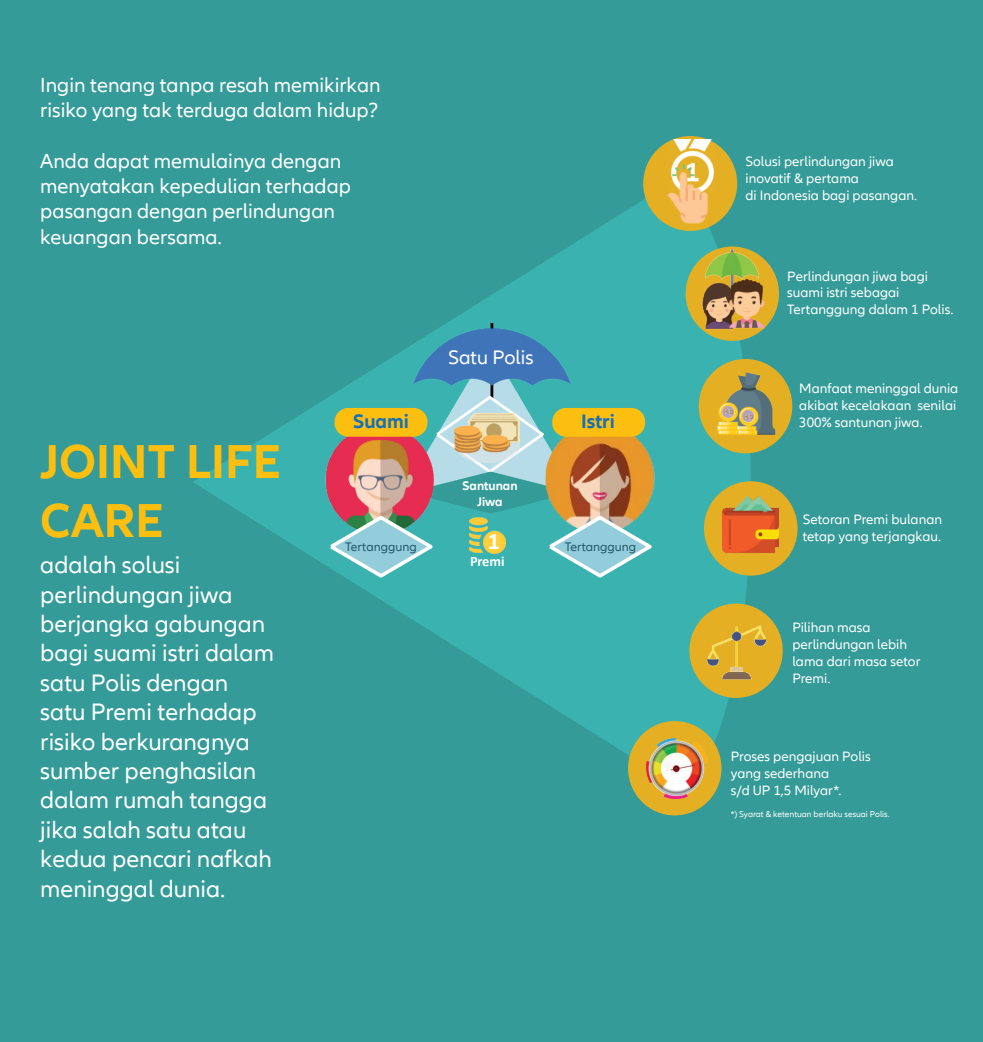
<style>
.page{position:relative;width:983px;height:1042px;background:#fff}
.page>*{position:absolute;margin:0;border:0;box-sizing:border-box;transform-origin:0 0}
.t1{font:700 49px/58.8px "Allianz Neo";color:#fcbf10}
.t2{font:24.5px/29.4px "Allianz Neo";color:#fff}
.t3{font:700 23.97px "Calibri";color:#fff}
.t4{font:21px/25.2px "Allianz Neo";color:#fff}
.t5{font:700 20.12px "Allianz Neo";color:#1670b8}
.t6{font:20.12px "Allianz Neo";color:#fff}
.t7{font:700 14.35px "Calibri";letter-spacing:-.005em;color:#fff}
.t8{font:14px/16.8px "Allianz Neo";color:#fff}
.t9{font:12.78px "Allianz Neo";color:#235a69}
.t10{font:700 12.78px/15.4px "Allianz Neo";color:#fff;text-align:center}
.t11{font:8.75px "Allianz Neo";color:#fff}
</style>
<div class="page">
<div style="left:0;top:0;width:982px;height:1042px;background:#349b98"></div>
<svg style="left:193px;top:171px;width:453px;height:622px"></svg>
<div style="left:586px;top:188px;width:164px;height:606px;background:#3ab2af;border-radius:50%"></div>
<img style="left:413px;top:324px;width:157px;height:22px">
<img style="left:323px;top:423px;width:3px;height:114px">
<svg style="left:326px;top:346px;width:329px;height:234px"></svg>
<div style="left:643px;top:136px;width:94px;height:95px;background:#e4af23;border-radius:50%"></div>
<img style="left:667px;top:139px;width:50px;height:49px">
<img style="left:664px;top:156px;width:44px;height:69px">
<div style="left:689px;top:603px;width:93px;height:95px;background:#e4af23;border-radius:50%"></div>
<img style="left:707px;top:625px;width:58px;height:55px">
<div style="left:628px;top:721px;width:93px;height:94px;background:#e4af23;border-radius:50%"></div>
<img style="left:646px;top:739px;width:61px;height:59px">
<div style="left:685px;top:246px;width:93px;height:95px;background:#e4af23;border-radius:50%"></div>
<img style="left:705px;top:250px;width:53px;height:30px">
<img style="left:698px;top:282px;width:27px;height:47px">
<img style="left:725px;top:275px;width:41px;height:56px">
<div style="left:698px;top:359px;width:94px;height:94px;background:#e4af23;border-radius:50%"></div>
<img style="left:712px;top:369px;width:68px;height:66px">
<img style="left:719px;top:405px;width:17px;height:15px">
<img style="left:739px;top:409px;width:18px;height:15px">
<div style="left:703px;top:481px;width:94px;height:94px;background:#e4af23;border-radius:50%"></div>
<img style="left:719px;top:493px;width:61px;height:61px">
<h3 class="t4" style="left:40px;top:73px;width:342px">Ingin tenang tanpa resah memikirkan risiko yang tak terduga dalam hidup?</h3>
<h3 class="t4" style="left:40px;top:149px;width:312px">Anda dapat memulainya dengan menyatakan kepedulian terhadap pasangan dengan perlindungan keuangan bersama.</h3>
<p class="t8" style="left:745px;top:154px;width:173px">Solusi perlindungan jiwa inovatif &amp; pertama<br>di Indonesia bagi pasangan.</p>
<p class="t8" style="left:787px;top:268px;width:167px">Perlindungan jiwa bagi suami istri sebagai<br>Tertanggung dalam 1 Polis.</p>
<h1 class="t1" style="left:40px;top:434px;width:242px">JOINT LIFE<br>CARE</h1>
<h2 class="t2" style="left:40px;top:551px;width:235px">adalah solusi perlindungan jiwa berjangka gabungan bagi suami istri dalam satu Polis dengan satu Premi terhadap risiko berkurangnya sumber penghasilan dalam rumah tangga jika salah satu atau kedua pencari nafkah meninggal dunia.</h2>
<h3 class="t6" style="left:448px;top:346px;width:87px">Satu Polis</h3>
<h3 class="t5" style="left:353px;top:409px;width:58px">Suami</h3>
<h3 class="t5" style="left:581px;top:409px;width:35px">Istri</h3>
<p class="t10" style="left:462px;top:479px;width:57px">Santunan<br>Jiwa</p>
<h3 class="t3" style="left:488px;top:526px;width:14px">1</h3>
<p class="t9" style="left:345px;top:539px;width:73px">Tertanggung</p>
<p class="t9" style="left:564px;top:539px;width:73px">Tertanggung</p>
<p class="t7" style="left:470px;top:552px;width:36px">Premi</p>
<p class="t8" style="left:799px;top:380px;width:160px">Manfaat meninggal dunia akibat kecelakaan senilai<br>300% santunan jiwa.</p>
<p class="t8" style="left:802px;top:512px;width:141px">Setoran Premi bulanan tetap yang terjangkau.</p>
<p class="t8" style="left:792px;top:619px;width:130px">Pilihan masa perlindungan lebih lama dari masa setor<br>Premi.</p>
<p class="t8" style="left:730px;top:748px;width:141px">Proses pengajuan Polis yang sederhana<br>s/d UP 1,5 Milyar*.</p>
<p class="t11" style="left:730px;top:809px;width:160px">*) Syarat &amp; ketentuan berlaku sesuai Polis.</p>
</div>
